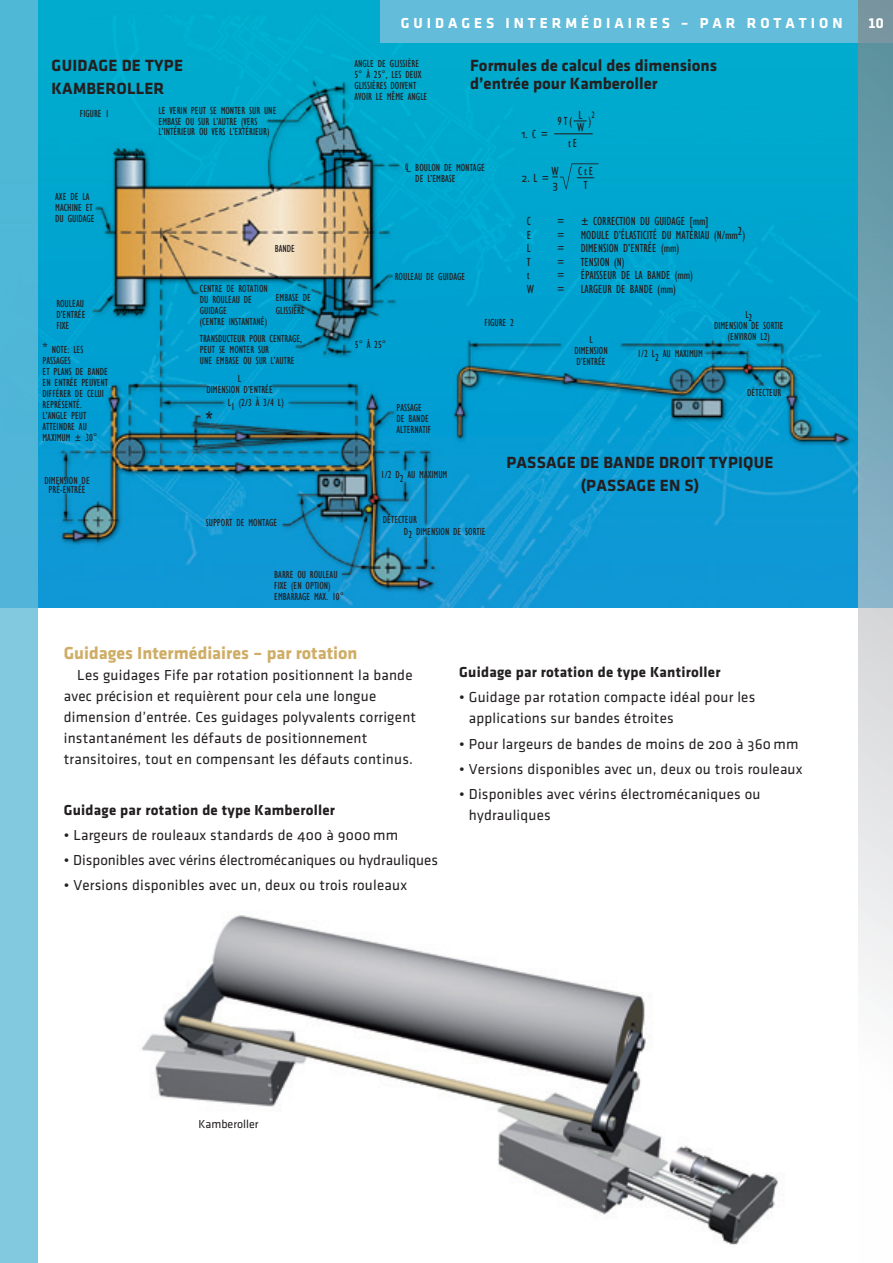
<style>
.page{position:relative;width:893px;height:1263px;background:#fff}
.page>*{position:absolute;margin:0;border:0;box-sizing:border-box;transform-origin:0 0}
.t1{font:24px "Arial Narrow";color:#231f20}
.t2{font:700 18px "Klavika";color:#cfad66}
.t3{font:700 16.8px/22.4px "Klavika";letter-spacing:.015em;color:#231f20}
.t4{font:15px/21px "Klavika Regular OSF";letter-spacing:.015em;color:#231f20}
.t5{font:700 15px "Klavika";letter-spacing:.015em;color:#231f20}
.t6{font:700 15px "Klavika";letter-spacing:.265em;color:#fff}
.t7{font:12.6px "Arial Narrow";color:#231f20}
.t8{font:condensed 12px/12px "Gill Sans";color:#231f20}
.t9{font:12px "Klavika Regular OSF";color:#231f20}
.t10{font:condensed 10.5px/10.9px "Gill Sans";color:#231f20}
.t11{font:condensed 9.6px "Gill Sans";color:#231f20}
.s1{font-size:15px}
.s2{font-family:"Arial Narrow";font-stretch:normal}
.s3{font-family:"Klavika Regular OSF";font-stretch:normal}
.s4{font-size:9.6px}
.s5{font-family:"Gill Sans";font-stretch:condensed}
</style>
<div class="page">
<img style="left:38px;top:0;width:821px;height:607px">
<div style="left:381px;top:0;width:512px;height:43px;background:#63bcd9"></div>
<svg style="left:859px;top:0;width:34px;height:1000px;background:#9fbcc7"></svg>
<svg style="left:0;top:0;width:38px;height:1263px;background:#69c0db"></svg>
<img style="left:141px;top:915px;width:642px;height:330px">
<hr style="left:554px;top:133px;width:39px;height:1px;background:#231f20">
<svg style="left:574px;top:120px;width:13px;height:1px"></svg>
<img style="left:560px;top:161px;width:39px;height:28px">
<h3 class="t3" style="left:52px;top:55px;width:133px">GUIDAGE DE TYPE<br>KAMBEROLLER</h3>
<p class="t10" style="left:80px;top:108px;width:31px">FIGURE 1</p>
<p class="t10" style="left:159px;top:105px;width:119px">LE VERIN PEUT SE MONTER SUR UNE<br>EMBASE OU SUR L’AUTRE (VERS<br>L’INTÉRIEUR OU VERS L’EXTÉRIEUR)</p>
<p class="t10" style="left:55px;top:192px;width:41px">AXE DE LA<br>MACHINE ET<br>DU GUIDAGE</p>
<p class="t10" style="left:56px;top:298px;width:31px">ROULEAU<br>D’ENTRÉE<br>FIXE</p>
<p class="t10" style="left:43px;top:344px;width:67px"><span class="s1">*</span> NOTE: LES<br>PASSAGES<br>ET PLANS DE BANDE<br>EN ENTRÉE PEUVENT<br>DIFFÉRER DE CELUI<br>REPRÉSENTÉ.<br>L’ANGLE PEUT<br>ATTEINDRE AU<br>MAXIMUM ± 30°</p>
<p class="t10" style="left:44px;top:476px;width:47px;line-height:9px;text-align:center">DIMENSION DE<br>PRÉ-ENTRÉE</p>
<p class="t10" style="left:275px;top:243px;width:22px">BANDE</p>
<p class="t10" style="left:200px;top:283px;width:70px">CENTRE DE ROTATION<br>DU ROULEAU DE<br>GUIDAGE<br>(CENTRE INSTANTANÉ)</p>
<p class="t10" style="left:276px;top:291px;width:37px;line-height:13.5px">EMBASE DE<br>GLISSIÈRE</p>
<p class="t10" style="left:200px;top:333px;width:104px">TRANSDUCTEUR POUR CENTRAGE,<br>PEUT SE MONTER SUR<br>UNE EMBASE OU SUR L’AUTRE</p>
<p class="t10" style="left:206px;top:373px;width:68px;text-align:center">L<br>DIMENSION D’ENTRÉE</p>
<p class="t10" style="left:228px;top:397px;width:58px">L1 (2/3 À 3/4 L<span class="s2">)</span></p>
<h1 class="t1" style="left:206px;top:403px;width:9px">*</h1>
<p class="t10" style="left:206px;top:517px;width:73px">SUPPORT DE MONTAGE</p>
<h3 class="t6" style="left:401px;top:14px;width:443px">GUIDAGES INTERMÉDIAIRES – PAR ROTATION</h3>
<h3 class="t6" style="left:868px;top:14px;width:17px">10</h3>
<p class="t10" style="left:354px;top:58px;width:74px">ANGLE DE GLISSIÈRE<br>5° À 25°, LES DEUX<br>GLISSIÈRES DOIVENT<br>AVOIR LE MÊME ANGLE</p>
<h3 class="t3" style="left:470px;top:57px;width:248px;line-height:18px">Formules de calcul des dimensions d’entrée pour Kamberoller</h3>
<p class="t8" style="left:521px;top:128px;width:29px"><span class="s3">1</span>. C =</p>
<p class="t8" style="left:577px;top:109px;width:9px">L<br>W</p>
<p class="t11" style="left:591px;top:110px;width:5px">2</p>
<p class="t8" style="left:557px;top:115px;width:16px">9T(</p>
<p class="t8" style="left:589px;top:115px;width:4px">)</p>
<p class="t8" style="left:568px;top:137px;width:11px">tE</p>
<p class="t10" style="left:415px;top:162px;width:71px;text-indent:-10px"><span class="s4">C</span><sub>L</sub> BOULON DE MONTAGE<br>DE L’EMBASE</p>
<p class="t8" style="left:552px;top:165px;width:9px">W<span class="s2">–</span></p>
<p class="t9" style="left:552px;top:179px;width:7px">3</p>
<p class="t9" style="left:521px;top:172px;width:30px">2. <span class="s5">L =</span></p>
<p class="t8" style="left:578px;top:165px;width:17px">CtE</p>
<p class="t7" style="left:577px;top:167px;width:19px">–––</p>
<p class="t8" style="left:584px;top:179px;width:5px">T</p>
<p class="t10" style="left:395px;top:271px;width:72px">ROULEAU DE GUIDAGE</p>
<p class="t10" style="left:355px;top:339px;width:33px">5° À 25°</p>
<p class="t10" style="left:396px;top:402px;width:36px">PASSAGE<br>DE BANDE<br>ALTERNATIF</p>
<p class="t10" style="left:485px;top:317px;width:31px">FIGURE 2</p>
<p class="t8" style="left:527px;top:216px;width:5px">C</p>
<p class="t8" style="left:557px;top:216px;width:10px">=</p>
<p class="t8" style="left:581px;top:216px;width:129px">± CORRECTION DU GUIDAGE [mm]</p>
<p class="t8" style="left:527px;top:229px;width:6px">E</p>
<p class="t8" style="left:557px;top:229px;width:10px">=</p>
<p class="t8" style="left:581px;top:229px;width:166px">MODULE D’ÉLASTICITÉ DU MATÉRIAU (N/mm2)</p>
<p class="t8" style="left:527px;top:243px;width:5px">L</p>
<p class="t8" style="left:557px;top:243px;width:10px">=</p>
<p class="t8" style="left:581px;top:243px;width:100px">DIMENSION D’ENTRÉE (mm)</p>
<p class="t8" style="left:527px;top:256px;width:5px">T</p>
<p class="t8" style="left:557px;top:256px;width:10px">=</p>
<p class="t8" style="left:581px;top:256px;width:45px">TENSION (N)</p>
<p class="t8" style="left:527px;top:270px;width:4px">t</p>
<p class="t8" style="left:557px;top:270px;width:10px">=</p>
<p class="t8" style="left:581px;top:270px;width:114px">ÉPAISSEUR DE LA BANDE (mm)</p>
<p class="t8" style="left:527px;top:283px;width:9px">W</p>
<p class="t8" style="left:557px;top:283px;width:10px">=</p>
<p class="t8" style="left:581px;top:283px;width:97px">LARGEUR DE BANDE (mm)</p>
<p class="t10" style="left:574px;top:334px;width:35px;text-align:center">L<br>DIMENSION<br>D’ENTRÉE</p>
<p class="t10" style="left:637px;top:348px;width:67px">1/2 L2 AU MAXIMUM</p>
<p class="t10" style="left:714px;top:312px;width:71px;line-height:9.1px;text-align:center">L2<br>DIMENSION DE SORTIE</p>
<p class="t10" style="left:728px;top:331px;width:44px">(ENVIRON L2)</p>
<p class="t10" style="left:747px;top:387px;width:36px">DÉTECTEUR</p>
<p class="t10" style="left:381px;top:469px;width:68px">1/2 D2 AU MAXIMUM</p>
<p class="t10" style="left:383px;top:514px;width:36px">DÉTECTEUR</p>
<p class="t10" style="left:404px;top:526px;width:83px">D2 DIMENSION DE SORTIE</p>
<h3 class="t3" style="left:506px;top:451px;width:268px;text-align:center">PASSAGE DE BANDE DROIT TYPIQUE (PASSAGE EN S)</h3>
<p class="t10" style="left:274px;top:569px;width:71px">BARRE OU ROULEAU<br>FIXE (EN OPTION)<br>EMBARRAGE MAX. 10°</p>
<h2 class="t2" style="left:64px;top:643px;width:295px">Guidages Intermédiaires – par rotation</h2>
<p class="t4" style="left:64px;top:665px;width:354px;text-indent:14px">Les guidages Fife par rotation positionnent la bande avec précision et requièrent pour cela une longue dimension d’entrée. Ces guidages polyvalents corrigent instantanément les défauts de positionnement transitoires, tout en compensant les défauts continus.</p>
<h3 class="t5" style="left:64px;top:801px;width:273px">Guidage par rotation de type Kamberoller</h3>
<h3 class="t4" style="left:64px;top:824px;width:336px">• Largeurs de rouleaux standards de 400 à 9000 mm</h3>
<h3 class="t4" style="left:64px;top:850px;width:376px">• Disponibles avec vérins électromécaniques ou hydrauliques</h3>
<h3 class="t4" style="left:64px;top:875px;width:345px">• Versions disponibles avec un, deux ou trois rouleaux</h3>
<h3 class="t5" style="left:459px;top:664px;width:263px">Guidage par rotation de type Kantiroller</h3>
<h3 class="t4" style="left:469px;top:687px;width:288px;text-indent:-10px">• Guidage par rotation compacte idéal pour les applications sur bandes étroites</h3>
<h3 class="t4" style="left:459px;top:733px;width:341px">• Pour largeurs de bandes de moins de 200 à 360 mm</h3>
<h3 class="t4" style="left:459px;top:758px;width:345px">• Versions disponibles avec un, deux ou trois rouleaux</h3>
<h3 class="t4" style="left:469px;top:784px;width:293px;text-indent:-10px">• Disponibles avec vérins électromécaniques ou hydrauliques</h3>
<p class="t9" style="left:198px;top:1117px;width:61px">Kamberoller</p>
</div>
